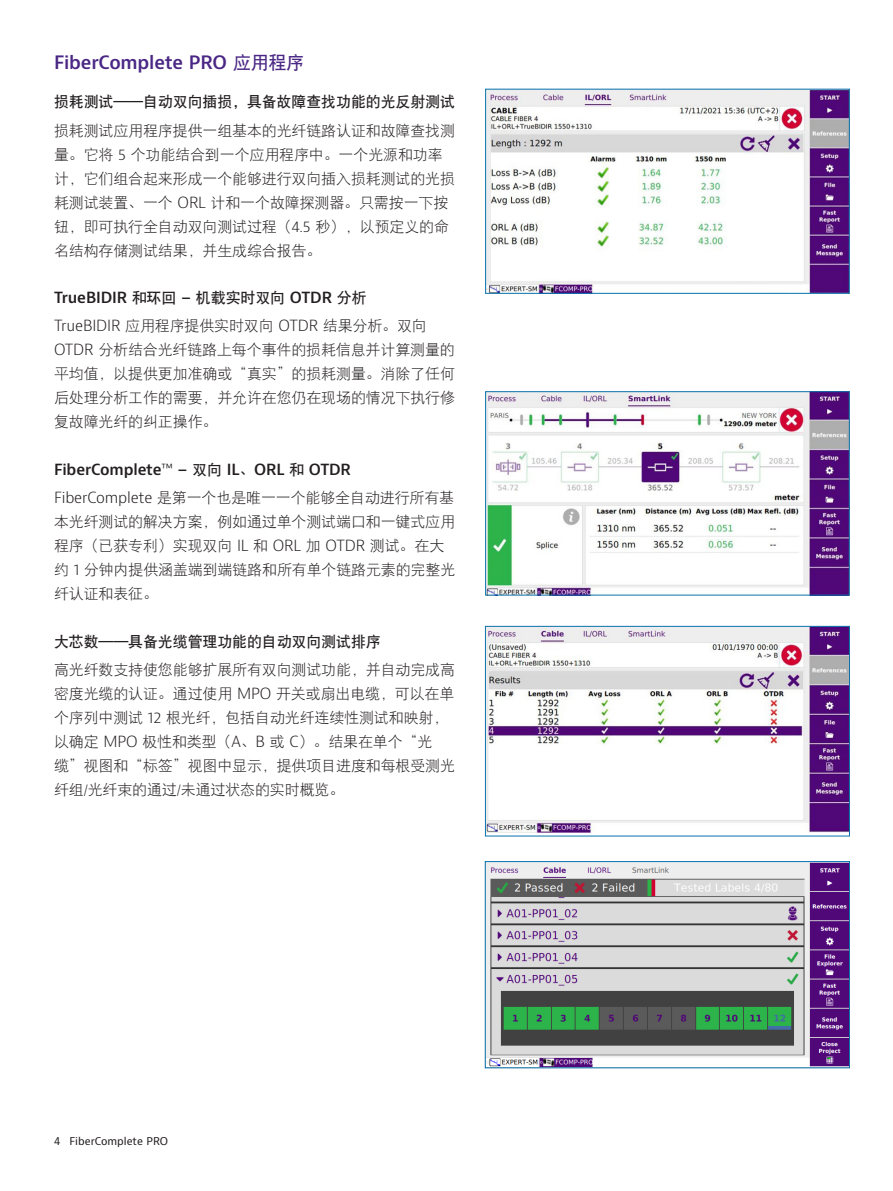
<style>
.page{position:relative;width:893px;height:1191px;background:#fff}
.page>*{position:absolute;margin:0;border:0;box-sizing:border-box;transform-origin:0 0}
.H2_Heading_Purple_12{font:600 18px "Bernino Sans";letter-spacing:-.01em;color:#4a2785}
.P_10_16{font:15px/24px "DFP Hei W3";letter-spacing:-.01em;color:#231f20}
.H3_Heading_Level_3{font:600 15px "Bernino Sans";letter-spacing:-.01em;color:#231f20}
.H3_Heading_Level_3-2{font:15px "DFP Hei W7";letter-spacing:-.01em;color:#231f20}
.t1{font:10.5px "Bernino Sans";color:#231f20}
.s1{font-family:"DFP Hei W7";font-weight:400}
.s2{font-family:"Bernino Sans";font-weight:300}
.s3{font-weight:300}
</style>
<div class="page">
<img style="left:487px;top:91px;width:360px;height:200px">
<img style="left:487px;top:393px;width:360px;height:200px">
<div style="left:485px;top:391px;width:364px;height:204px;border:1px solid #0a73ae"></div>
<img style="left:487px;top:628px;width:361px;height:204px">
<div style="left:485px;top:626px;width:365px;height:210px;border:1px solid #0a73ae"></div>
<img style="left:487px;top:863px;width:361px;height:203px">
<div style="left:485px;top:861px;width:365px;height:207px;border:1px solid #0a73ae"></div>
<p class="H2_Heading_Purple_12" style="left:54px;top:50px;width:252px">FiberComplete PRO <span class="s1">应用程序</span></p>
<p class="H3_Heading_Level_3-2" style="left:54px;top:94px;width:403px">损耗测试——自动双向插损，具备故障查找功能的光反射测试</p>
<p class="P_10_16" style="left:54px;top:118px;width:403px">损耗测试应用程序提供一组基本的光纤链路认证和故障查找测量。它将 <span class="s2">5</span> 个功能结合到一个应用程序中。一个光源和功率计，它们组合起来形成一个能够进行双向插入损耗测试的光损耗测试装置、一个 <span class="s2">ORL</span> 计和一个故障探测器。只需按一下按钮，即可执行全自动双向测试过程（<span class="s2">4.5</span> 秒），以预定义的命名结构存储测试结果，并生成综合报告。</p>
<p class="H3_Heading_Level_3" style="left:54px;top:288px;width:314px">TrueBIDIR <span class="s1">和环回</span> – <span class="s1">机载实时双向</span> OTDR <span class="s1">分析</span></p>
<p class="P_10_16" style="left:54px;top:314px;width:403px"><span class="s2">TrueBIDIR</span> 应用程序提供实时双向 <span class="s2">OTDR</span> 结果分析。双向<br><span class="s2">OTDR</span> 分析结合光纤链路上每个事件的损耗信息并计算测量的平均值，以提供更加准确或“真实”的损耗测量。消除了任何后处理分析工作的需要，并允许在您仍在现场的情况下执行修复故障光纤的纠正操作。</p>
<p class="H3_Heading_Level_3" style="left:54px;top:460px;width:298px">FiberComplete<span class="s3">™</span> – <span class="s1">双向</span> IL<span class="s1">、</span>ORL <span class="s1">和</span> OTDR</p>
<p class="P_10_16" style="left:54px;top:486px;width:403px"><span class="s2">FiberComplete</span> 是第一个也是唯一一个能够全自动进行所有基本光纤测试的解决方案，例如通过单个测试端口和一键式应用程序（已获专利）实现双向 <span class="s2">IL</span> 和 <span class="s2">ORL</span> 加 <span class="s2">OTDR</span> 测试。在大约 <span class="s2">1</span> 分钟内提供涵盖端到端链路和所有单个链路元素的完整光纤认证和表征。</p>
<p class="H3_Heading_Level_3-2" style="left:54px;top:633px;width:328px">大芯数——具备光缆管理功能的自动双向测试排序</p>
<p class="P_10_16" style="left:54px;top:657px;width:403px">高光纤数支持使您能够扩展所有双向测试功能，并自动完成高密度光缆的认证。通过使用 <span class="s2">MPO</span> 开关或扇出电缆，可以在单个序列中测试 <span class="s2">12</span> 根光纤，包括自动光纤连续性测试和映射，以确定 <span class="s2">MPO</span> 极性和类型（<span class="s2">A</span>、<span class="s2">B</span> 或 <span class="s2">C</span>）。结果在单个“光缆”视图和“标签”视图中显示，提供项目进度和每根受测光纤组/光纤束的通过/未通过状态的实时概览。</p>
<p class="t1" style="left:54px;top:1134px;width:116px">4 FiberComplete PRO</p>
</div>
